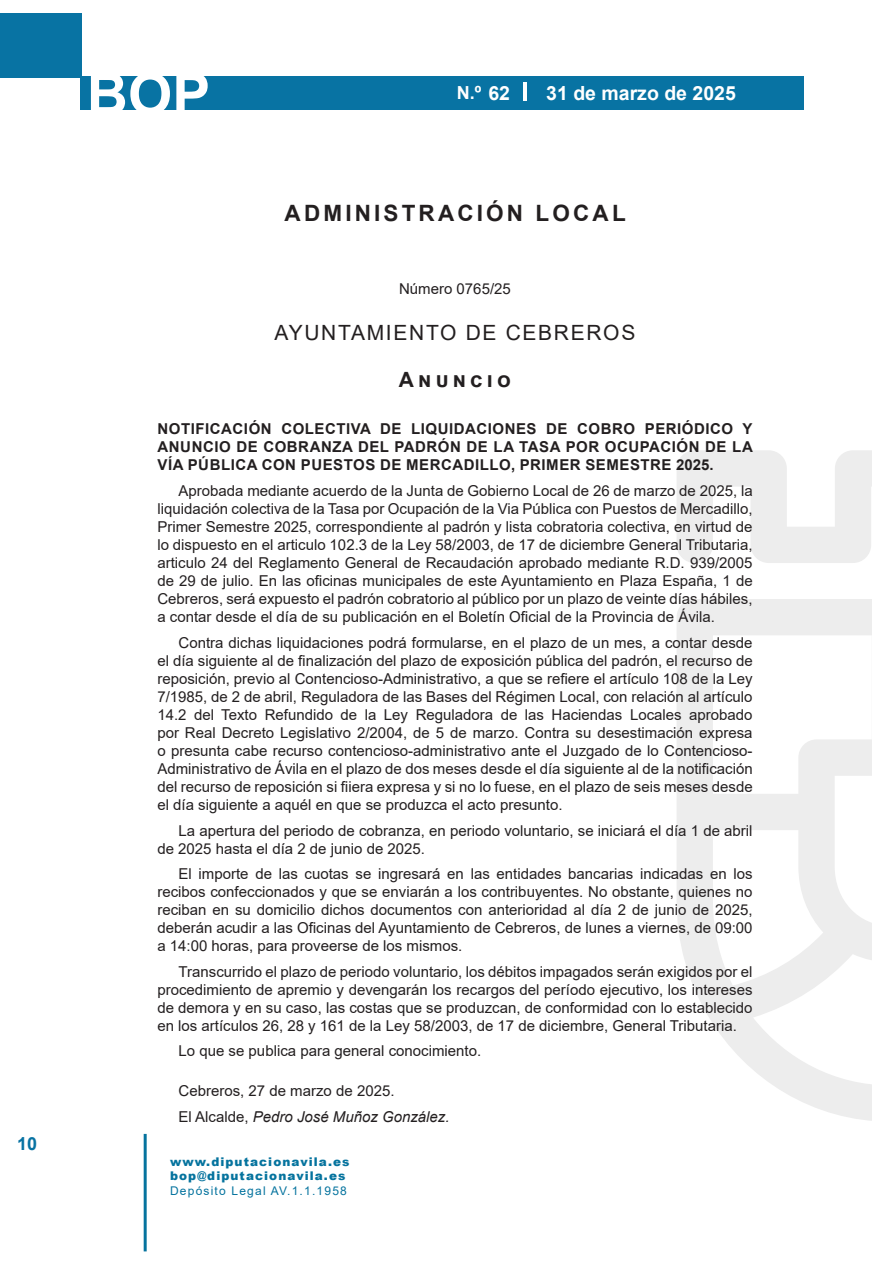
<style>
.page{position:relative;width:893px;height:1263px;background:#fff}
.page>*{position:absolute;margin:0;border:0;box-sizing:border-box;transform-origin:0 0}
.t1{font:700 57px "Arial";color:#fff}
.SECCION{font:700 22.5px "Arial";letter-spacing:.14em;color:#231f20}
.ORGANISMO{font:21px "Arial";letter-spacing:.08em;color:#231f20}
.ANUNCIO_1{font:21px "Arial Bold MT2";color:#231f20}
.t2{font:700 19.5px "Arial";color:#fff}
.t3{font:700 18px "Arial";color:#fff}
.t4{font:700 18px "Arial";color:#0873a3}
.TEXTO{font:15px/18px "Arial";color:#231f20;text-align:justify}
.ANUNCIO_2{font:700 15px/18px "Arial";letter-spacing:.035em;color:#231f20;text-align:justify}
.FIRMA{font:italic 15px "Arial";color:#231f20}
.FIRMA-2{font:15px "Arial";color:#231f20}
.REFERENCIA{font:15px "Arial";color:#231f20}
.t5{font:900 12px/14.4px "Arial";letter-spacing:.09em;color:#05739e}
.t6{font:12px "Arial";letter-spacing:.1em;color:#05739e}
.s1{font-size:19.5px}
.s2{font-family:"Arial MT2"}
.s3{font-style:normal}
</style>
<div class="page">
<div style="left:0;top:13px;width:81px;height:64px;background:#0873a3"></div>
<div style="left:80px;top:77px;width:724px;height:33px;background:#0873a3"></div>
<hr style="left:144px;top:1134px;width:3px;height:117px;background:#05739e">
<hr style="left:524px;top:83px;width:3px;height:18px;background:#fff">
<svg style="left:677px;top:450px;width:195px;height:671px"></svg>
<p class="t4" style="left:17px;top:1131px;width:22px">10</p>
<h1 class="t1" style="left:87px;top:54px;width:125px">BOP</h1>
<p class="t3" style="left:457px;top:80px;width:55px">N.º <span class="s1">62</span></p>
<h3 class="t2" style="left:546px;top:80px;width:191px">31 de marzo de 2025</h3>
<p class="SECCION" style="left:285px;top:197px;width:343px">ADMINISTRACIÓN LOCAL</p>
<p class="REFERENCIA" style="left:399px;top:278px;width:113px">Número 0765/25</p>
<p class="ORGANISMO" style="left:275px;top:318px;width:362px">AYUNTAMIENTO DE CEBREROS</p>
<p class="ANUNCIO_1" style="left:399px;top:364px;width:114px">Anuncio</p>
<p class="ANUNCIO_2" style="left:158px;top:420px;width:597px">NOTIFICACIÓN COLECTIVA DE LIQUIDACIONES DE COBRO PERIÓDICO Y ANUNCIO DE COBRANZA DEL PADRÓN DE LA TASA POR OCUPACIÓN DE LA VÍA PÚBLICA CON PUESTOS DE MERCADILLO, PRIMER SEMESTRE 2025.</p>
<p class="TEXTO" style="left:157px;top:482px;width:597px;text-indent:21px">Aprobada mediante acuerdo de la Junta de Gobierno Local de 26 de marzo de 2025, la liquidación colectiva de la Tasa por Ocupación de la Via Pública con Puestos de Mercadillo, Primer Semestre 2025, correspondiente al padrón y lista cobratoria colectiva, en virtud de lo dispuesto en el articulo 102.3 de la Ley 58/2003, de 17 de diciembre General Tributaria, articulo 24 del Reglamento General de Recaudación aprobado mediante R.D. 939/2005 <span class="s2">de 29 de julio. En las oficinas municipales de este Ayuntamiento en Plaza España, 1 de </span>Cebreros, será expuesto el padrón cobratorio al público por un plazo de veinte días hábiles, <span class="s2">a contar desde el día de su publicación en el Boletín Oficial de la Provincia de Ávila.</span></p>
<p class="TEXTO" style="left:157px;top:633px;width:597px;text-indent:21px">Contra dichas liquidaciones podrá formularse, en el plazo de un mes, a contar desde <span class="s2">el día siguiente al de finalización del plazo de exposición pública del padrón, el recurso de reposición, previo al Contencioso-Administrativo, a que se refiere el artículo 108 de la Ley </span>7/1985, de 2 de abril, Reguladora de las Bases del Régimen Local, con relación al artículo 14.2 del Texto Refundido de la Ley Reguladora de las Haciendas Locales aprobado por Real Decreto Legislativo 2/2004, de 5 de marzo. Contra su desestimación expresa o presunta cabe recurso contencioso-administrativo ante el Juzgado de lo Contencioso-<span class="s2">Administrativo de Ávila en el plazo de dos meses desde el día siguiente al de la notificación del recurso de reposición si fiiera expresa y si no lo fuese, en el plazo de seis meses desde </span>el día siguiente a aquél en que se produzca el acto presunto.</p>
<p class="TEXTO" style="left:157px;top:821px;width:597px;text-indent:21px">La apertura del periodo de cobranza, en periodo voluntario, se iniciará el día 1 de abril de 2025 hasta el día 2 de junio de 2025.</p>
<p class="TEXTO" style="left:157px;top:865px;width:597px;text-indent:21px">El importe de las cuotas se ingresará en las entidades bancarias indicadas en los recibos confeccionados y que se enviarán a los contribuyentes. No obstante, quienes no reciban en su domicilio dichos documentos con anterioridad al día 2 de junio de 2025, <span class="s2">deberán acudir a las Oficinas del Ayuntamiento de Cebreros, de lunes a viernes, de 09:00 </span>a 14:00 horas, para proveerse de los mismos.</p>
<p class="TEXTO" style="left:157px;top:962px;width:597px;text-indent:21px">Transcurrido el plazo de periodo voluntario, los débitos impagados serán exigidos por el procedimiento de apremio y devengarán los recargos del período ejecutivo, los intereses de demora y en su caso, las costas que se produzcan, de conformidad con lo establecido en los artículos 26, 28 y 161 de la Ley 58/2003, de 17 de diciembre, General Tributaria.</p>
<p class="TEXTO" style="left:179px;top:1042px;width:304px">Lo que se publica para general conocimiento.</p>
<p class="FIRMA-2" style="left:179px;top:1080px;width:217px">Cebreros, 27 de marzo de 2025.</p>
<p class="FIRMA" style="left:179px;top:1107px;width:272px"><span class="s3">El Alcalde,</span> Pedro José Muñoz González.</p>
<p class="t5" style="left:170px;top:1154px;width:181px">www.diputacionavila.es bop@diputacionavila.es</p>
<p class="t6" style="left:170px;top:1182px;width:178px">Depósito Legal AV.1.1.1958</p>
</div>
